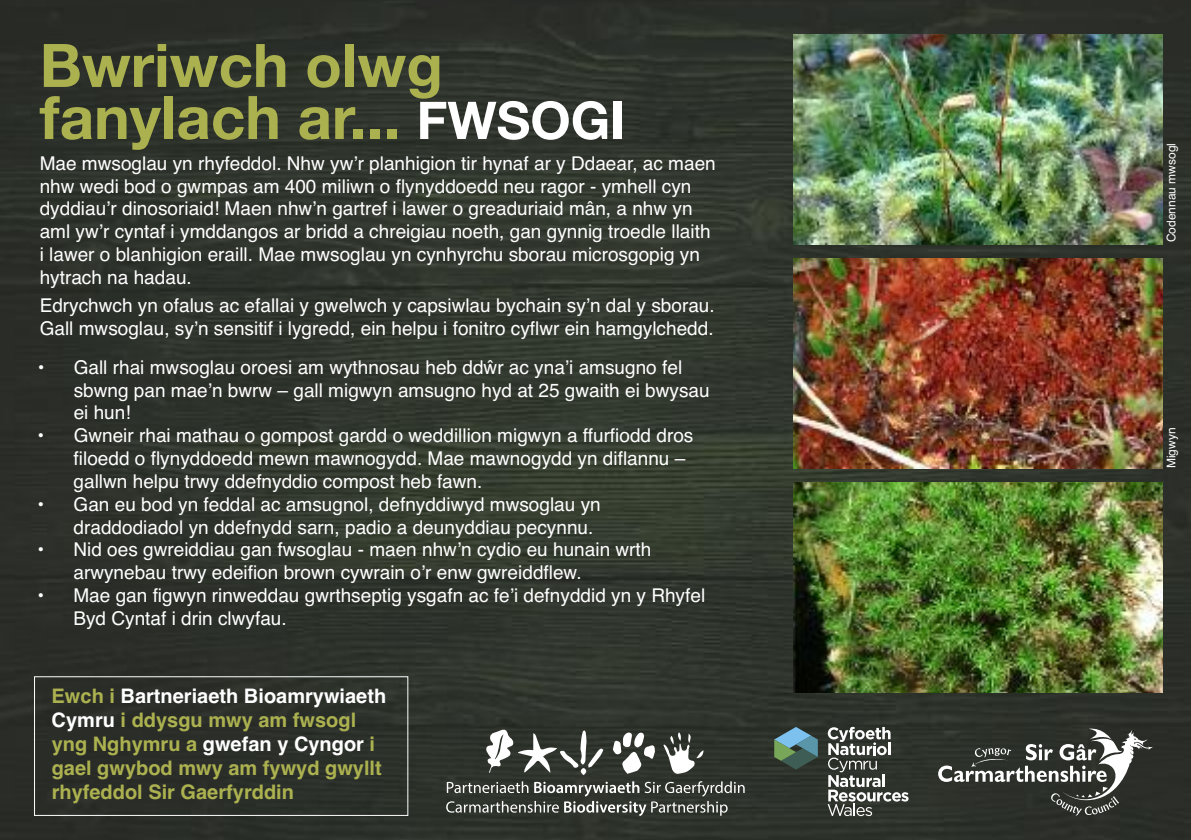
<style>
.page{position:relative;width:1191px;height:840px;background:#fff}
.page>*{position:absolute;margin:0;border:0;box-sizing:border-box;transform-origin:0 0}
.t1{font:700 60px/52px "Helvetica Neue";color:#acb150}
.t2{font:700 20px/24px "Helvetica";color:#acb150}
.t3{font:19px/22.8px "Helvetica";color:#fff}
.t4{font:12px "Helvetica";color:#fff}
.s1{font-size:52px;color:#fff}
.s2{color:#fff}
</style>
<div class="page">
<img style="left:0;top:0;width:1191px;height:839px">
<svg style="left:938px;top:728px;width:215px;height:87px;background:#4d504b"></svg>
<svg style="left:446px;top:780px;width:298px;height:35px;background:#565a54"></svg>
<svg style="left:613px;top:731px;width:42px;height:42px"></svg>
<svg style="left:485px;top:729px;width:118px;height:45px"></svg>
<svg style="left:663px;top:732px;width:41px;height:42px"></svg>
<svg style="left:827px;top:726px;width:81px;height:89px;background:#626661"></svg>
<svg style="left:774px;top:726px;width:44px;height:43px;background:#4f7370"></svg>
<div style="left:34px;top:676px;width:374px;height:139px;border:1px solid #fff"></div>
<img style="left:794px;top:34px;width:368px;height:210px">
<img style="left:794px;top:258px;width:368px;height:210px">
<img style="left:794px;top:482px;width:368px;height:210px">
<h1 class="t1" style="left:40px;top:38px;width:587px">Bwriwch olwg fanylach ar... <span class="s1">FWSOGI</span></h1>
<p class="t3" style="left:40px;top:152px;width:677px">Mae mwsoglau yn rhyfeddol. Nhw yw’r planhigion tir hynaf ar y Ddaear, ac maen nhw wedi bod o gwmpas am 400 miliwn o flynyddoedd neu ragor - ymhell cyn dyddiau’r dinosoriaid! Maen nhw’n gartref i lawer o greaduriaid mân, a nhw yn aml yw’r cyntaf i ymddangos ar bridd a chreigiau noeth, gan gynnig troedle llaith i lawer o blanhigion eraill. Mae mwsoglau yn cynhyrchu sborau microsgopig yn hytrach na hadau.</p>
<p class="t3" style="left:40px;top:294px;width:676px">Edrychwch yn ofalus ac efallai y gwelwch y capsiwlau bychain sy’n dal y sborau.<br>Gall mwsoglau, sy’n sensitif i lygredd, ein helpu i fonitro cyflwr ein hamgylchedd.</p>
<p class="t3" style="left:74px;top:355px;width:637px;text-indent:-36px">• Gall rhai mwsoglau oroesi am wythnosau heb ddŵr ac yna’i amsugno fel sbwng pan mae’n bwrw – gall migwyn amsugno hyd at 25 gwaith ei bwysau ei hun!</p>
<p class="t3" style="left:74px;top:424px;width:621px;text-indent:-36px">• Gwneir rhai mathau o gompost gardd o weddillion migwyn a ffurfiodd dros filoedd o flynyddoedd mewn mawnogydd. Mae mawnogydd yn diflannu – gallwn helpu trwy ddefnyddio compost heb fawn.</p>
<p class="t3" style="left:74px;top:492px;width:529px;text-indent:-36px">• Gan eu bod yn feddal ac amsugnol, defnyddiwyd mwsoglau yn draddodiadol yn ddefnydd sarn, padio a deunyddiau pecynnu.</p>
<p class="t3" style="left:73px;top:538px;width:579px;text-indent:-36px">• Nid oes gwreiddiau gan fwsoglau - maen nhw’n cydio eu hunain wrth arwynebau trwy edeifion brown cywrain o’r enw gwreiddflew.</p>
<p class="t3" style="left:73px;top:583px;width:633px;text-indent:-36px">• Mae gan figwyn rinweddau gwrthseptig ysgafn ac fe’i defnyddid yn y Rhyfel<br>Byd Cyntaf i drin clwyfau.</p>
<p class="t2" style="left:52px;top:683px;width:336px">Ewch i <span class="s2">Bartneriaeth Bioamrywiaeth<br>Cymru</span> i ddysgu mwy am fwsogl yng Nghymru a <span class="s2">gwefan y Cyngor</span> i gael gwybod mwy am fywyd gwyllt rhyfeddol Sir Gaerfyrddin</p>
<p class="t4" style="left:1164px;top:242px;width:101px;rotate:-90deg">Codennau mwsogl</p>
<p class="t4" style="left:1164px;top:468px;width:42px;rotate:-90deg">Migwyn</p>
</div>
